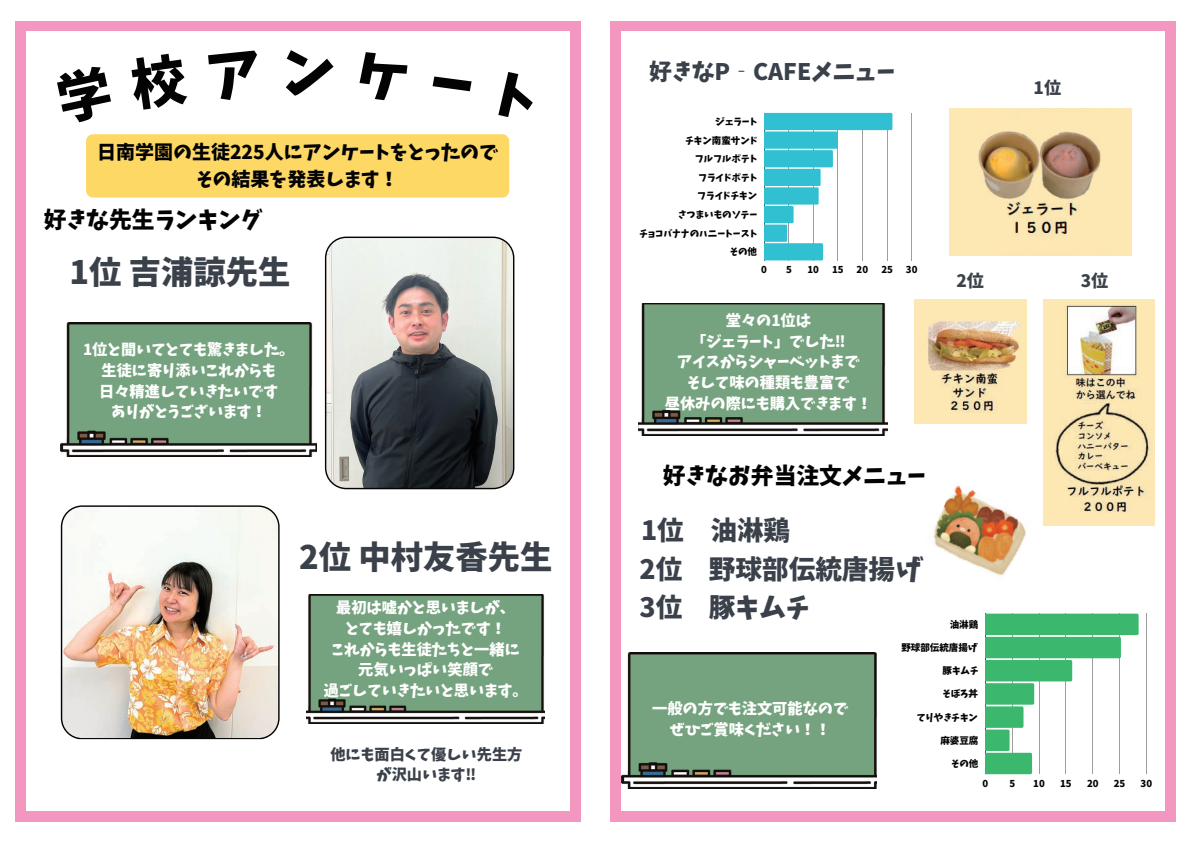
<style>
.page{position:relative;width:1191px;height:842px;background:#fff}
.page>*{position:absolute;margin:0;border:0;box-sizing:border-box;transform-origin:0 0}
.t1{font:32.3px "Keifont";color:#3b414a}
.t2{font:26.6px/38.6px "Keifont";color:#3b414a}
.t3{font:22.8px "Keifont";color:#030303}
.t4{font:22.8px "Keifont";color:#3b414a}
.t5{font:19px/26.4px "Keifont";color:#030303;text-align:center}
.t6{font:17.1px "Keifont";color:#3b414a}
.t7{font:15.2px/20.7px "Keifont";color:#fff;text-align:center}
.t8{font:15.2px/20.7px "Keifont";color:#3b414a;text-align:center}
.t9{font:9.5px/18.6px "Keifont";color:#030303;text-align:right}
</style>
<div class="page">
<div style="left:15px;top:21px;width:565px;height:800px;background:#f396c0"></div>
<div style="left:26px;top:31px;width:543px;height:779px;background:#fff"></div>
<svg style="left:325px;top:237px;width:189px;height:252px"></svg>
<img style="left:61px;top:323px;width:256px;height:133px">
<img style="left:306px;top:594px;width:238px;height:129px">
<img style="left:61px;top:505px;width:219px;height:234px">
<div style="left:86px;top:134px;width:423px;height:64px;background:#fed864"></div>
<div style="left:610px;top:21px;width:566px;height:800px;background:#f396c0"></div>
<div style="left:621px;top:31px;width:543px;height:779px;background:#fff"></div>
<img style="left:1043px;top:300px;width:111px;height:226px">
<img style="left:914px;top:300px;width:112px;height:124px">
<img style="left:949px;top:108px;width:182px;height:148px">
<hr style="left:911px;top:113px;width:1px;height:147px;background:#a29d9c">
<svg style="left:764px;top:113px;width:128px;height:147px"></svg>
<hr style="left:1145px;top:614px;width:1px;height:160px;background:#a29d9c">
<svg style="left:985px;top:614px;width:153px;height:160px"></svg>
<img style="left:638px;top:303px;width:249px;height:133px">
<img style="left:621px;top:653px;width:255px;height:136px">
<img style="left:933px;top:485px;width:93px;height:91px">
<p class="t5" style="left:97px;top:138px;width:403px">日南学園の生徒225人にアンケートをとったのでその結果を発表します！</p>
<h3 class="t3" style="left:44px;top:201px;width:220px">好きな先生ランキング</h3>
<h1 class="t1" style="left:70px;top:246px;width:222px">1位 吉浦諒先生</h1>
<p class="t7" style="left:83px;top:339px;width:213px">1位と聞いてとても驚きました。生徒に寄り添いこれからも<br>日々精進していきたいです<br>ありがとうございます！</p>
<h1 class="t1" style="left:299px;top:531px;width:255px">2位 中村友香先生</h1>
<p class="t7" style="left:324px;top:596px;width:205px">最初は嘘かと思いましが、<br>とても嬉しかったです！<br>これからも生徒たちと一緒に元気いっぱい笑顔で<br>過ごしていきたいと思います。</p>
<p class="t8" style="left:330px;top:743px;width:193px">他にも面白くて優しい先生方が沢山います‼</p>
<h3 class="t4" style="left:649px;top:53px;width:248px">好きなP‐CAFEメニュー</h3>
<p class="t9" style="left:639px;top:112px;width:120px">ジェラート<br>チキン南蛮サンド<br>フルフルポテト<br>フライドポテト<br>フライドチキン<br>さつまいものソテー<br>チョコバナナのハニートーストその他</p>
<p class="t9" style="left:761px;top:260px;width:7px">0</p>
<p class="t9" style="left:786px;top:260px;width:7px">5</p>
<p class="t9" style="left:807px;top:260px;width:13px">10</p>
<p class="t9" style="left:832px;top:260px;width:13px">15</p>
<p class="t9" style="left:856px;top:260px;width:13px">20</p>
<p class="t9" style="left:881px;top:260px;width:13px">25</p>
<p class="t9" style="left:906px;top:260px;width:13px">30</p>
<p class="t7" style="left:665px;top:309px;width:208px">堂々の1位は<br>「ジェラート」でした‼<br>アイスからシャーベットまで<br>そして味の種類も豊富で<br>昼休みの際にも購入できます！</p>
<h3 class="t3" style="left:662px;top:457px;width:265px">好きなお弁当注文メニュー</h3>
<p class="t6" style="left:1033px;top:74px;width:29px">1位</p>
<p class="t6" style="left:956px;top:267px;width:29px">2位</p>
<p class="t6" style="left:1080px;top:267px;width:29px">3位</p>
<h2 class="t2" style="left:639px;top:510px;width:284px">1位　油淋鶏<br>2位　野球部伝統唐揚げ<br>3位　豚キムチ</h2>
<p class="t9" style="left:949px;top:615px;width:30px">油淋鶏</p>
<p class="t9" style="left:901px;top:638px;width:77px">野球部伝統唐揚げ</p>
<p class="t9" style="left:942px;top:661px;width:37px">豚キムチ</p>
<p class="t9" style="left:942px;top:684px;width:37px">そぼろ丼</p>
<p class="t9" style="left:916px;top:707px;width:63px">てりやきチキン</p>
<p class="t9" style="left:940px;top:730px;width:39px">麻婆豆腐</p>
<p class="t9" style="left:951px;top:754px;width:28px">その他</p>
<p class="t7" style="left:652px;top:697px;width:198px">一般の方でも注文可能なのでぜひご賞味ください！！</p>
<p class="t9" style="left:982px;top:774px;width:7px">0</p>
<p class="t9" style="left:1009px;top:774px;width:7px">5</p>
<p class="t9" style="left:1033px;top:774px;width:13px">10</p>
<p class="t9" style="left:1060px;top:774px;width:13px">15</p>
<p class="t9" style="left:1087px;top:774px;width:13px">20</p>
<p class="t9" style="left:1113px;top:774px;width:13px">25</p>
<p class="t9" style="left:1140px;top:774px;width:13px">30</p>
</div>
